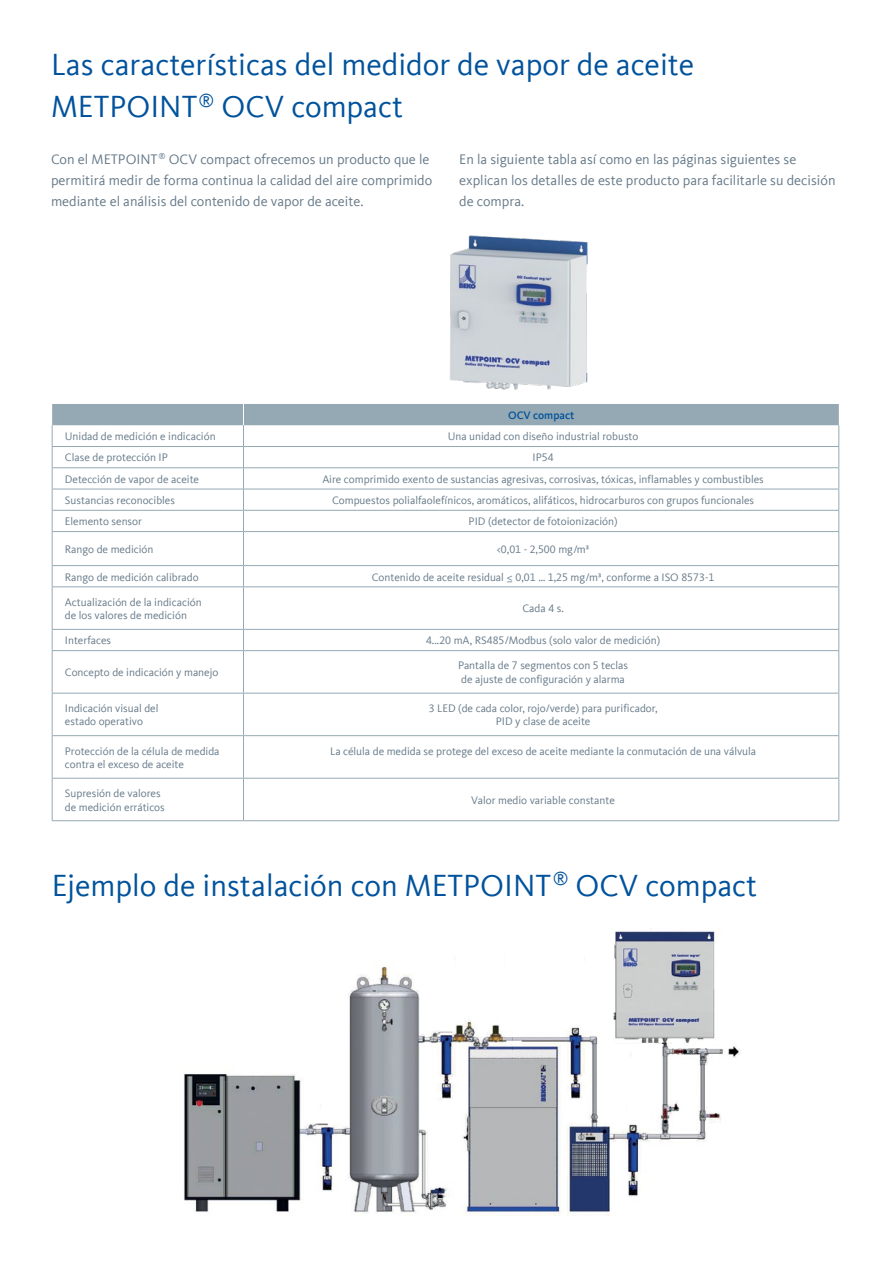
<style>
.page{position:relative;width:893px;height:1263px;background:#fff}
.page>*{position:absolute;margin:0;border:0;box-sizing:border-box;transform-origin:0 0}
.t1{font:31.5px/42px "Kievit Offc Pro";color:#00529c}
.t2{font:14.25px/21px "Kievit Offc Pro";color:#657988}
.t3{font:11.25px/13.5px "Kievit Offc Pro";color:#657988}
.t4{font:500 11.25px "Kievit Offc Pro";color:#00529c}
</style>
<div class="page">
<img style="left:450px;top:235px;width:138px;height:155px">
<hr style="left:838px;top:532px;width:1px;height:33px;background:#95a9b4">
<hr style="left:52px;top:565px;width:191px;height:1px;background:#95a9b4">
<svg style="left:838px;top:566px;width:1px;height:20px"></svg>
<hr style="left:838px;top:587px;width:1px;height:42px;background:#95a9b4">
<svg style="left:838px;top:630px;width:1px;height:20px"></svg>
<hr style="left:838px;top:651px;width:1px;height:42px;background:#95a9b4">
<hr style="left:838px;top:693px;width:1px;height:42px;background:#95a9b4">
<hr style="left:838px;top:778px;width:1px;height:42px;background:#95a9b4">
<hr style="left:52px;top:586px;width:191px;height:1px;background:#95a9b4">
<hr style="left:52px;top:629px;width:191px;height:1px;background:#95a9b4">
<hr style="left:52px;top:650px;width:191px;height:1px;background:#95a9b4">
<hr style="left:52px;top:693px;width:191px;height:1px;background:#95a9b4">
<hr style="left:52px;top:735px;width:191px;height:1px;background:#95a9b4">
<hr style="left:52px;top:778px;width:191px;height:1px;background:#95a9b4">
<hr style="left:52px;top:820px;width:191px;height:1px;background:#95a9b4">
<hr style="left:52px;top:532px;width:1px;height:33px;background:#95a9b4">
<svg style="left:52px;top:566px;width:1px;height:20px"></svg>
<hr style="left:52px;top:587px;width:1px;height:42px;background:#95a9b4">
<svg style="left:52px;top:630px;width:1px;height:20px"></svg>
<hr style="left:52px;top:651px;width:1px;height:42px;background:#95a9b4">
<hr style="left:52px;top:693px;width:1px;height:42px;background:#95a9b4">
<hr style="left:52px;top:736px;width:1px;height:42px;background:#95a9b4">
<hr style="left:52px;top:778px;width:1px;height:42px;background:#95a9b4">
<hr style="left:52px;top:531px;width:191px;height:1px;background:#95a9b4">
<hr style="left:243px;top:778px;width:1px;height:42px;background:#95a9b4">
<hr style="left:243px;top:820px;width:596px;height:1px;background:#95a9b4">
<svg style="left:243px;top:566px;width:1px;height:20px"></svg>
<svg style="left:52px;top:404px;width:787px;height:127px"></svg>
<hr style="left:243px;top:467px;width:596px;height:1px;background:#95a9b4">
<hr style="left:243px;top:531px;width:596px;height:1px;background:#95a9b4">
<hr style="left:243px;top:532px;width:1px;height:33px;background:#95a9b4">
<hr style="left:243px;top:565px;width:596px;height:1px;background:#95a9b4">
<hr style="left:243px;top:586px;width:596px;height:1px;background:#95a9b4">
<hr style="left:243px;top:587px;width:1px;height:42px;background:#95a9b4">
<hr style="left:243px;top:629px;width:596px;height:1px;background:#95a9b4">
<svg style="left:243px;top:630px;width:1px;height:20px"></svg>
<hr style="left:243px;top:650px;width:596px;height:1px;background:#95a9b4">
<hr style="left:243px;top:651px;width:1px;height:42px;background:#95a9b4">
<hr style="left:243px;top:693px;width:596px;height:1px;background:#95a9b4">
<hr style="left:243px;top:693px;width:1px;height:42px;background:#95a9b4">
<hr style="left:243px;top:735px;width:596px;height:1px;background:#95a9b4">
<hr style="left:243px;top:736px;width:1px;height:42px;background:#95a9b4">
<hr style="left:838px;top:736px;width:1px;height:42px;background:#95a9b4">
<hr style="left:243px;top:778px;width:596px;height:1px;background:#95a9b4">
<img style="left:184px;top:966px;width:556px;height:249px">
<img style="left:604px;top:928px;width:120px;height:115px">
<h1 class="t1" style="left:51px;top:43px;width:645px">Las características del medidor de vapor de aceite<br>METPOINT<sup>®</sup> OCV compact</h1>
<p class="t2" style="left:51px;top:149px;width:383px">Con el METPOINT <sup>®</sup> OCV compact ofrecemos un producto que le permitirá medir de forma continua la calidad del aire comprimido mediante el análisis del contenido de vapor de aceite.</p>
<p class="t2" style="left:459px;top:149px;width:378px">En la siguiente tabla así como en las páginas siguientes se explican los detalles de este producto para facilitarle su decisión de compra.</p>
<p class="t4" style="left:508px;top:408px;width:68px">OCV compact</p>
<p class="t3" style="left:65px;top:429px;width:152px">Unidad de medición e indicación</p>
<p class="t3" style="left:448px;top:429px;width:192px">Una unidad con diseño industrial robusto</p>
<p class="t3" style="left:65px;top:451px;width:105px">Clase de protección IP</p>
<p class="t3" style="left:533px;top:451px;width:23px">IP54</p>
<p class="t3" style="left:65px;top:472px;width:136px">Detección de vapor de aceite</p>
<p class="t3" style="left:322px;top:472px;width:443px">Aire comprimido exento de sustancias agresivas, corrosivas, tóxicas, inflamables y combustibles</p>
<p class="t3" style="left:65px;top:493px;width:112px">Sustancias reconocibles</p>
<p class="t3" style="left:332px;top:493px;width:424px">Compuestos polialfaolefínicos, aromáticos, alifáticos, hidrocarburos con grupos funcionales</p>
<p class="t3" style="left:65px;top:515px;width:79px">Elemento sensor</p>
<p class="t3" style="left:469px;top:515px;width:150px">PID (detector de fotoionización)</p>
<p class="t3" style="left:65px;top:542px;width:90px">Rango de medición</p>
<p class="t3" style="left:497px;top:542px;width:94px">&lt;0,01 - 2,500 mg/m³</p>
<p class="t3" style="left:65px;top:570px;width:135px">Rango de medición calibrado</p>
<p class="t3" style="left:372px;top:570px;width:344px">Contenido de aceite residual ≤ 0,01 … 1,25 mg/m³, conforme a ISO 8573-1</p>
<p class="t3" style="left:65px;top:595px;width:138px">Actualización de la indicación de los valores de medición</p>
<p class="t3" style="left:522px;top:602px;width:43px">Cada 4 s.</p>
<p class="t3" style="left:65px;top:634px;width:48px">Interfaces</p>
<p class="t3" style="left:426px;top:634px;width:236px">4...20 mA, RS485/Modbus (solo valor de medición)</p>
<p class="t3" style="left:65px;top:666px;width:155px">Concepto de indicación y manejo</p>
<p class="t3" style="left:458px;top:659px;width:172px">Pantalla de 7 segmentos con 5 teclas de ajuste de configuración y alarma</p>
<p class="t3" style="left:65px;top:701px;width:95px">Indicación visual del estado operativo</p>
<p class="t3" style="left:429px;top:701px;width:230px;text-align:center">3 LED (de cada color, rojo/verde) para purificador,<br>PID y clase de aceite</p>
<p class="t3" style="left:65px;top:744px;width:156px">Protección de la célula de medida contra el exceso de aceite</p>
<p class="t3" style="left:330px;top:744px;width:428px">La célula de medida se protege del exceso de aceite mediante la conmutación de una válvula</p>
<p class="t3" style="left:65px;top:786px;width:101px">Supresión de valores de medición erráticos</p>
<p class="t3" style="left:471px;top:793px;width:145px">Valor medio variable constante</p>
<h1 class="t1" style="left:52px;top:864px;width:707px">Ejemplo de instalación con METPOINT <sup>®</sup> OCV compact</h1>
</div>
